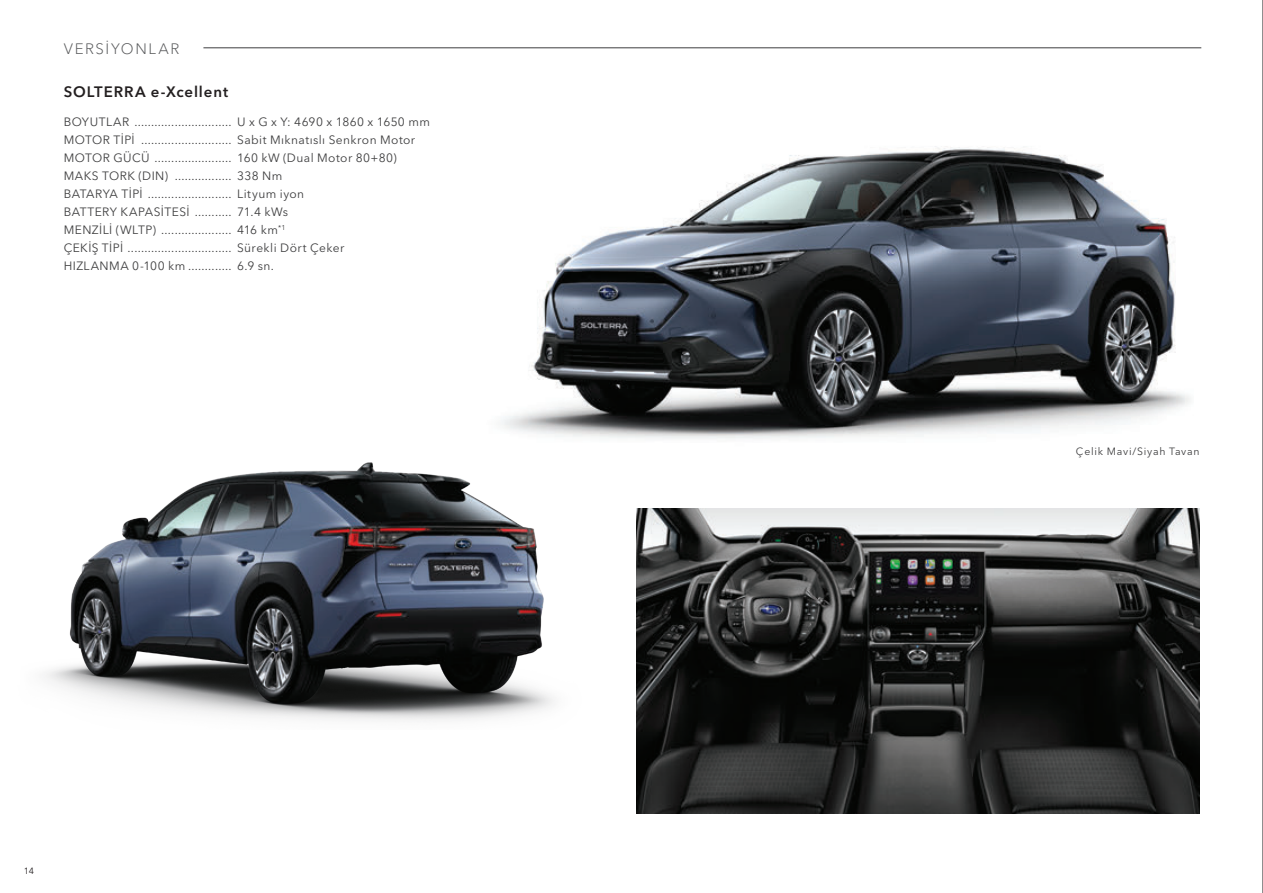
<style>
.page{position:relative;width:1263px;height:893px;background:#fff}
.page>*{position:absolute;margin:0;border:0;box-sizing:border-box;transform-origin:0 0}
.t1{font:600 15px "Avenir Next LT Pro";letter-spacing:.06em;color:#231f20}
.t2{font:300 15px "Avenir Next LT Pro";letter-spacing:.11em;color:#57585a}
.t3{font:12px/18px "Avenir Next LT Pro";letter-spacing:.035em;color:#3e3e3f}
.t4{font:10.5px "Avenir Next LT Pro";letter-spacing:.07em;color:#3e3e3f}
.t5{font:9px "Avenir Next LT Pro";color:#231f20}
</style>
<div class="page">
<img style="left:501px;top:146px;width:689px;height:293px">
<img style="left:44px;top:424px;width:552px;height:297px">
<hr style="left:203px;top:47px;width:998px;height:1px;background:#3e3e3f">
<img style="left:637px;top:509px;width:562px;height:305px">
<hr style="left:1262px;top:0;width:1px;height:893px;background:#231f20">
<p class="t2" style="left:64px;top:40px;width:117px">VERSİYONLAR</p>
<p class="t1" style="left:64px;top:83px;width:166px">SOLTERRA e-Xcellent</p>
<p class="t3" style="left:64px;top:112px;width:368px">BOYUTLAR ............................. U x G x Y: 4690 x 1860 x 1650 mm MOTOR TİPİ ........................... Sabit Mıknatıslı Senkron Motor MOTOR GÜCÜ ....................... 160 kW (Dual Motor 80+80)<br>MAKS TORK (DIN) ................. 338 Nm<br>BATARYA TİPİ ......................... Lityum iyon<br>BATTERY KAPASİTESİ ........... 71.4 kWs<br>MENZİLİ (WLTP) ..................... 416 km<sup>*1<br></sup>ÇEKİŞ TİPİ ............................... Sürekli Dört Çeker<br>HIZLANMA 0-100 km ............. 6.9 sn.</p>
<p class="t5" style="left:24px;top:865px;width:12px">14</p>
<p class="t4" style="left:1076px;top:445px;width:125px">Çelik Mavi/Siyah Tavan</p>
</div>
